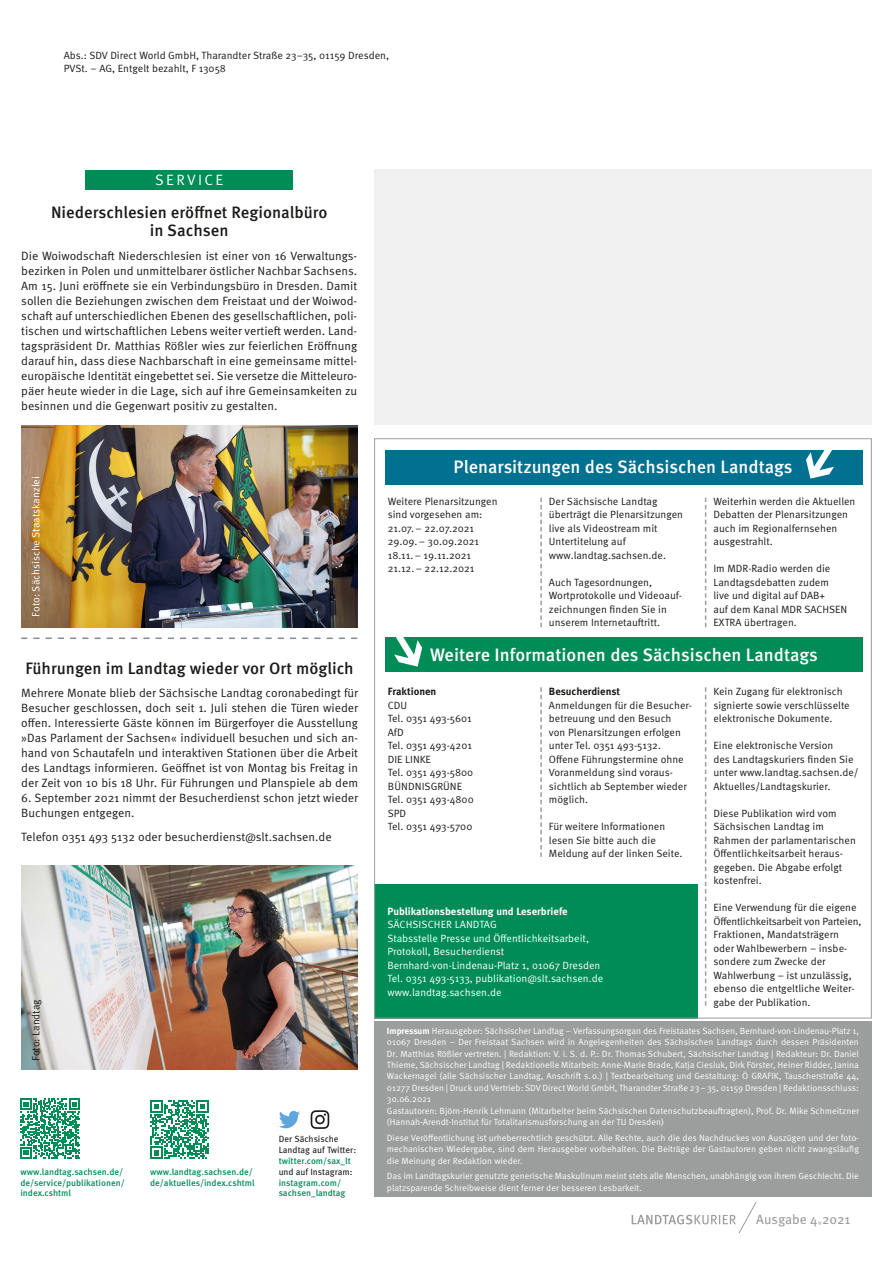
<style>
.page{position:relative;width:893px;height:1263px;background:#fff}
.page>*{position:absolute;margin:0;border:0;box-sizing:border-box;transform-origin:0 0}
.t1{font:500 18px "Meta Pro";color:#fff}
.t2{font:500 16.5px/18px "Meta Pro";color:#1a1a18;text-align:center}
.t3{font:15px "Meta Pro Norm";letter-spacing:.16em;color:#fff}
.t4{font:13.5px "Meta Pro";color:#9c9d9d}
.t5{font:12px/15px "Meta Pro Norm";color:#1a1a18;text-align:justify}
.t6{font:10.5px/13.5px "Meta Pro Norm";color:#1a1a18}
.t7{font:10.5px/13.5px "Meta Pro Norm";color:#fff}
.t8{font:700 10.5px "Meta Pro";color:#fff}
.t9{font:700 10.5px "Meta Pro";color:#1a1a18}
.t10{font:9px/11.4px "Meta Pro Norm";color:#fff;text-align:justify}
.t11{font:500 9px/10.8px "Meta Pro";color:#008c57}
.t12{font:9px/10.8px "Meta Pro";color:#1a1a18}
.s1{font-family:"Meta Pro";font-weight:700}
</style>
<div class="page">
<img style="left:21px;top:426px;width:337px;height:201px">
<svg style="left:279px;top:1111px;width:21px;height:17px"></svg>
<svg style="left:311px;top:1110px;width:18px;height:19px"></svg>
<svg style="left:20px;top:1098px;width:60px;height:60px"></svg>
<svg style="left:150px;top:1100px;width:59px;height:59px"></svg>
<div style="left:374px;top:1021px;width:498px;height:176px;background:#9c9d9d"></div>
<svg style="left:21px;top:637px;width:336px;height:2px"></svg>
<img style="left:21px;top:865px;width:337px;height:205px">
<svg style="left:632px;top:1202px;width:125px;height:32px"></svg>
<div style="left:375px;top:884px;width:323px;height:134px;background:#008c57"></div>
<div style="left:385px;top:637px;width:477px;height:34px;background:#008c57"></div>
<svg style="left:394px;top:637px;width:28px;height:30px"></svg>
<svg style="left:705px;top:687px;width:1px;height:319px"></svg>
<svg style="left:540px;top:687px;width:2px;height:170px"></svg>
<div style="left:385px;top:451px;width:477px;height:34px;background:#007191"></div>
<svg style="left:806px;top:450px;width:28px;height:29px"></svg>
<svg style="left:540px;top:498px;width:2px;height:129px"></svg>
<svg style="left:705px;top:498px;width:1px;height:129px"></svg>
<div style="left:374px;top:170px;width:498px;height:255px;background:#f0f0f0"></div>
<div style="left:85px;top:170px;width:208px;height:20px;background:#008c57"></div>
<p class="t6" style="left:64px;top:48px;width:327px">Abs.: SDV Direct World GmbH, Tharandter Straße 23–35, 01159 Dresden,<br>PVSt. – AG, Entgelt bezahlt, F 13058</p>
<h3 class="t3" style="left:155px;top:169px;width:70px">SERVICE</h3>
<h2 class="t2" style="left:51px;top:202px;width:278px">Niederschlesien eröffnet Regionalbüro in Sachsen</h2>
<p class="t5" style="left:21px;top:247px;width:338px">Die Woiwodschaft Niederschlesien ist einer von 16 Verwaltungs&shy;bezirken in Polen und unmittelbarer östlicher Nachbar Sachsens.<br>Am 15. Juni eröffnete sie ein Verbindungsbüro in Dresden. Damit sollen die Beziehungen zwischen dem Freistaat und der Woiwod&shy;schaft auf unterschiedlichen Ebenen des gesellschaftlichen, poli&shy;tischen und wirtschaftlichen Lebens weiter vertieft werden. Land&shy;tagspräsident Dr. Matthias Rößler wies zur feierlichen Eröffnung darauf hin, dass diese Nachbarschaft in eine gemeinsame mittel&shy;europäische Identität eingebettet sei. Sie versetze die Mitteleuro&shy;päer heute wieder in die Lage, sich auf ihre Gemeinsamkeiten zu besinnen und die Gegenwart positiv zu gestalten.</p>
<p class="t7" style="left:28px;top:616px;width:142px;rotate:-90deg">Foto: Sächsische Staatskanzlei</p>
<h2 class="t2" style="left:26px;top:658px;width:330px">Führungen im Landtag wieder vor Ort möglich</h2>
<p class="t5" style="left:21px;top:685px;width:338px">Mehrere Monate blieb der Sächsische Landtag coronabedingt für Besucher geschlossen, doch seit 1. Juli stehen die Türen wieder offen. Interessierte Gäste können im Bürgerfoyer die Ausstellung »Das Parlament der Sachsen« individuell besuchen und sich an&shy;hand von Schautafeln und interaktiven Stationen über die Arbeit des Landtags informieren. Geöffnet ist von Montag bis Freitag in der Zeit von 10 bis 18 Uhr. Für Führungen und Planspiele ab dem</p>
<p class="t5" style="left:21px;top:790px;width:338px">6. September 2021 nimmt der Besucherdienst schon jetzt wieder<br>Buchungen entgegen.</p>
<p class="t5" style="left:21px;top:828px;width:312px">Telefon 0351 493 5132 oder besucherdienst@slt.sachsen.de</p>
<p class="t6" style="left:28px;top:1061px;width:63px;rotate:-90deg">Foto: Landtag</p>
<p class="t11" style="left:20px;top:1166px;width:106px">www.landtag.sachsen.de/ de/service/publikationen/ index.cshtml</p>
<p class="t11" style="left:150px;top:1166px;width:106px">www.landtag.sachsen.de/ de/aktuelles/index.cshtml</p>
<p class="t12" style="left:279px;top:1133px;width:79px">Der Sächsische<br>Landtag auf Twitter:</p>
<p class="t11" style="left:279px;top:1155px;width:74px">twitter.com/sax_lt</p>
<p class="t12" style="left:279px;top:1166px;width:75px">und auf Instagram:</p>
<p class="t11" style="left:279px;top:1176px;width:68px">instagram.com/ sachsen_landtag</p>
<h2 class="t1" style="left:453px;top:453px;width:341px">Plenarsitzungen des Sächsischen Landtags</h2>
<p class="t6" style="left:388px;top:494px;width:111px">Weitere Plenarsitzungen sind vorgesehen am:<br>21.07.– 22.07.2021</p>
<p class="t6" style="left:388px;top:534px;width:93px">29.09.– 30.09.2021</p>
<p class="t6" style="left:388px;top:548px;width:85px">18.11.– 19.11.2021</p>
<p class="t6" style="left:388px;top:561px;width:88px">21.12.– 22.12.2021</p>
<p class="t6" style="left:549px;top:494px;width:136px">Der Sächsische Landtag überträgt die Plenarsitzungen live als Videostream mit<br>Untertitelung auf</p>
<p class="t6" style="left:549px;top:548px;width:119px">www.landtag.sachsen.de.</p>
<p class="t6" style="left:549px;top:575px;width:135px">Auch Tagesordnungen,<br>Wortprotokolle und Videoauf&shy;zeichnungen finden Sie in unserem Internetauftritt.</p>
<p class="t6" style="left:713px;top:494px;width:143px">Weiterhin werden die Aktuellen<br>Debatten der Plenarsitzungen auch im Regionalfernsehen ausgestrahlt.</p>
<p class="t6" style="left:713px;top:561px;width:135px">Im MDR-Radio werden die<br>Landtagsdebatten zudem live und digital auf DAB+<br>auf dem Kanal MDR SACHSEN<br>EXTRA übertragen.</p>
<h1 class="t1" style="left:430px;top:641px;width:389px">Weitere Informationen des Sächsischen Landtags</h1>
<h3 class="t9" style="left:388px;top:683px;width:50px">Fraktionen</h3>
<p class="t6" style="left:388px;top:698px;width:85px">CDU<br>Tel. 0351 493-5601</p>
<p class="t6" style="left:388px;top:725px;width:86px">AfD<br>Tel. 0351 493-4201</p>
<p class="t6" style="left:388px;top:752px;width:87px">DIE LINKE<br>Tel. 0351 493-5800</p>
<p class="t6" style="left:388px;top:779px;width:87px">BÜNDNISGRÜNE<br>Tel. 0351 493-4800</p>
<p class="t6" style="left:388px;top:806px;width:86px">SPD<br>Tel. 0351 493-5700</p>
<h3 class="t9" style="left:549px;top:683px;width:73px">Besucherdienst</h3>
<p class="t6" style="left:549px;top:698px;width:145px">Anmeldungen für die Besucher&shy;betreuung und den Besuch<br>von Plenarsitzungen erfolgen unter Tel. 0351 493-5132.<br>Offene Führungstermine ohne<br>Voranmeldung sind voraus&shy;sichtlich ab September wieder möglich.</p>
<p class="t6" style="left:549px;top:819px;width:135px">Für weitere Informationen lesen Sie bitte auch die<br>Meldung auf der linken Seite.</p>
<h3 class="t8" style="left:387px;top:903px;width:182px">Publikationsbestellung und Leserbriefe</h3>
<p class="t7" style="left:387px;top:917px;width:111px">SÄCHSISCHER LANDTAG</p>
<p class="t7" style="left:387px;top:931px;width:203px">Stabsstelle Presse und Öffentlichkeitsarbeit,<br>Protokoll, Besucherdienst</p>
<p class="t7" style="left:387px;top:958px;width:215px">Bernhard-von-Lindenau-Platz 1, 01067 Dresden</p>
<p class="t7" style="left:387px;top:971px;width:217px">Tel. 0351 493-5133, publikation@slt.sachsen.de</p>
<p class="t7" style="left:387px;top:985px;width:116px">www.landtag.sachsen.de</p>
<p class="t6" style="left:713px;top:684px;width:138px">Kein Zugang für elektronisch signierte sowie verschlüsselte elektronische Dokumente.</p>
<p class="t6" style="left:713px;top:738px;width:147px">Eine elektronische Version<br>des Landtagskuriers finden Sie unter www.landtag.sachsen.de/</p>
<p class="t6" style="left:713px;top:779px;width:119px">Aktuelles/Landtagskurier.</p>
<p class="t6" style="left:713px;top:806px;width:144px">Diese Publikation wird vom<br>Sächsischen Landtag im<br>Rahmen der parlamentarischen<br>Öffentlichkeitsarbeit heraus&shy;gegeben. Die Abgabe erfolgt kostenfrei.</p>
<p class="t6" style="left:713px;top:900px;width:149px">Eine Verwendung für die eigene<br>Öffentlichkeitsarbeit von Parteien,<br>Fraktionen, Mandatsträgern oder Wahlbewerbern – insbe&shy;sondere zum Zwecke der<br>Wahlwerbung – ist unzulässig, ebenso die entgeltliche Weiter&shy;gabe der Publikation.</p>
<p class="t10" style="left:387px;top:1024px;width:474px"><span class="s1">Impressum</span> Herausgeber: Sächsischer Landtag – Verfassungsorgan des Freistaates Sachsen, Bernhard-von-Lindenau-Platz 1, 01067 Dresden – Der Freistaat Sachsen wird in Angelegenheiten des Sächsischen Landtags durch dessen Präsidenten Dr. Matthias Rößler vertreten. | Redaktion: V. i. S. d. P.: Dr. Thomas Schubert, Sächsischer Landtag | Redakteur: Dr. Daniel Thieme, Sächsischer Landtag | Redaktionelle Mitarbeit: Anne-Marie Brade, Katja Ciesluk, Dirk Förster, Heiner Ridder, Janina Wackernagel (alle Sächsischer Landtag, Anschrift s.o.) | Textbearbeitung und Gestaltung: Ö GRAFIK, Tauscherstraße 44, 01277 Dresden | Druck und Vertrieb: SDV Direct World GmbH, Tharandter Straße 23–35, 01159 Dresden | Redaktionsschluss:<br>30.06.2021</p>
<p class="t10" style="left:387px;top:1104px;width:473px">Gastautoren: Björn-Henrik Lehmann (Mitarbeiter beim Sächsischen Datenschutzbeauftragten), Prof. Dr. Mike Schmeitzner (Hannah-Arendt-Institut für Totalitarismusforschung an der TU Dresden)</p>
<p class="t10" style="left:387px;top:1131px;width:473px">Diese Veröffentlichung ist urheberrechtlich geschützt. Alle Rechte, auch die des Nachdruckes von Auszügen und der foto&shy;mechanischen Wiedergabe, sind dem Herausgeber vorbehalten. Die Beiträge der Gastautoren geben nicht zwangsläufig die Meinung der Redaktion wieder.</p>
<p class="t10" style="left:387px;top:1170px;width:473px">Das im Landtagskurier genutzte generische Maskulinum meint stets alle Menschen, unabhängig von ihrem Geschlecht. Die platzsparende Schreibweise dient ferner der besseren Lesbarkeit.</p>
<p class="t4" style="left:756px;top:1209px;width:95px">Ausgabe 4 2021</p>
<p class="t4" style="left:818px;top:1217px;width:6px">˚</p>
</div>
